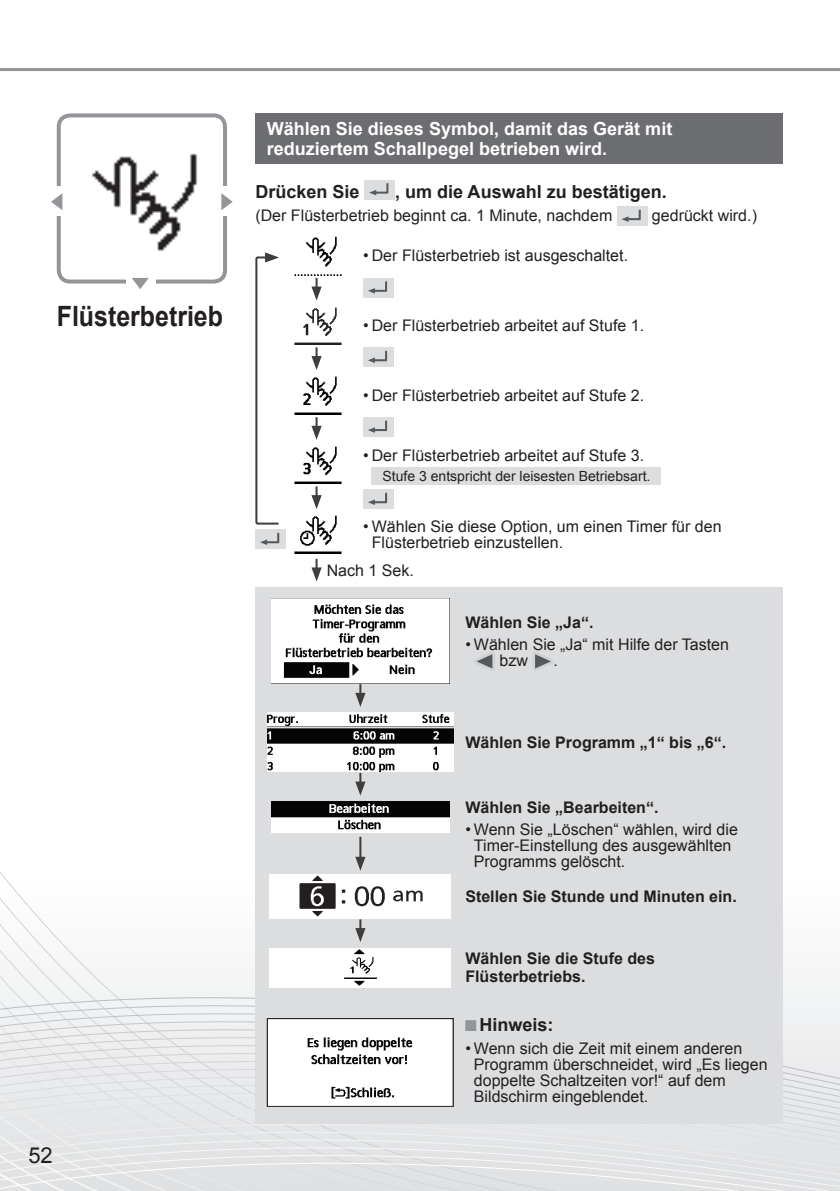
<style>
.page{position:relative;width:840px;height:1191px;background:#fff}
.page>*{position:absolute;margin:0;border:0;box-sizing:border-box;transform-origin:0 0}
.t1{font:700 28px "Arial";color:#231f20;scale:.89 1}
.t2{font:22px "Arial";color:#231f20}
.t3{font:700 18px/20px "Arial";color:#fff}
.t4{font:700 18px "Arial";color:#231f20}
.t5{font:16px/16px "Arial";color:#231f20}
.t6{font:700 16px/18px "Arial";color:#231f20}
.t7{font:14px "Arial";color:#231f20}
.s1{font-family:"Arial Narrow";font-size:23.4px;color:#939598}
</style>
<div class="page">
<svg style="left:0;top:1086px;width:839px;height:6px;background:#e6e7e8"></svg>
<svg style="left:0;top:1102px;width:839px;height:6px;background:#e5e6e7"></svg>
<div style="left:0;top:1108px;width:839px;height:5px;background:#e7e8e9"></div>
<div style="left:0;top:1113px;width:839px;height:6px;background:#e6e7e9"></div>
<svg style="left:0;top:1119px;width:839px;height:5px;background:#e2e3e5"></svg>
<div style="left:0;top:1124px;width:839px;height:5px;background:#e5e6e8"></div>
<div style="left:0;top:1129px;width:839px;height:6px;background:#e5e6e8"></div>
<div style="left:0;top:1135px;width:839px;height:5px;background:#e4e5e7"></div>
<svg style="left:0;top:1140px;width:839px;height:5px;background:#e5e6e7"></svg>
<svg style="left:0;top:1145px;width:839px;height:46px;background:#e3e4e6"></svg>
<hr style="left:0;top:68px;width:839px;height:3px;background:#939598">
<div style="left:57px;top:113px;width:170px;height:170px;border:4px solid #939598;border-radius:11px"></div>
<div style="left:126px;top:278px;width:30px;height:11px;background:#fff"></div>
<svg style="left:132px;top:278px;width:17px;height:11px"></svg>
<div style="left:221px;top:186px;width:11px;height:30px;background:#fff"></div>
<svg style="left:221px;top:193px;width:11px;height:17px"></svg>
<div style="left:51px;top:186px;width:11px;height:30px;background:#fff"></div>
<svg style="left:51px;top:193px;width:11px;height:17px"></svg>
<img style="left:92px;top:153px;width:106px;height:98px">
<div style="left:255px;top:113px;width:527px;height:50px;background:#6c6d70"></div>
<div style="left:364px;top:180px;width:31px;height:19px;background:#dcdddf"></div>
<svg style="left:369px;top:183px;width:19px;height:12px"></svg>
<div style="left:616px;top:207px;width:31px;height:19px;background:#dcdddf"></div>
<svg style="left:621px;top:210px;width:19px;height:12px"></svg>
<div style="left:255px;top:530px;width:31px;height:19px;background:#dcdddf"></div>
<svg style="left:260px;top:533px;width:19px;height:12px"></svg>
<svg style="left:255px;top:252px;width:24px;height:273px"></svg>
<img style="left:294px;top:236px;width:48px;height:39px">
<svg style="left:311px;top:278px;width:10px;height:22px"></svg>
<div style="left:363px;top:278px;width:30px;height:19px;background:#dcdddf"></div>
<svg style="left:368px;top:281px;width:19px;height:12px"></svg>
<img style="left:294px;top:307px;width:48px;height:37px">
<svg style="left:311px;top:347px;width:10px;height:23px"></svg>
<div style="left:363px;top:348px;width:30px;height:19px;background:#dcdddf"></div>
<svg style="left:368px;top:351px;width:19px;height:12px"></svg>
<img style="left:294px;top:376px;width:48px;height:38px">
<svg style="left:311px;top:417px;width:10px;height:23px"></svg>
<div style="left:363px;top:417px;width:30px;height:19px;background:#dcdddf"></div>
<svg style="left:368px;top:421px;width:19px;height:12px"></svg>
<img style="left:294px;top:446px;width:48px;height:37px">
<div style="left:371px;top:467px;width:289px;height:17px;background:#dcdddf"></div>
<svg style="left:311px;top:486px;width:10px;height:23px"></svg>
<div style="left:363px;top:489px;width:30px;height:20px;background:#dcdddf"></div>
<svg style="left:368px;top:493px;width:19px;height:12px"></svg>
<img style="left:294px;top:515px;width:48px;height:38px">
<svg style="left:311px;top:559px;width:10px;height:22px"></svg>
<div style="left:255px;top:587px;width:527px;height:536px;background:#dcdddf"></div>
<img style="left:271px;top:598px;width:178px;height:85px">
<svg style="left:474px;top:652px;width:21px;height:19px"></svg>
<svg style="left:533px;top:652px;width:20px;height:19px"></svg>
<svg style="left:355px;top:684px;width:10px;height:23px"></svg>
<img style="left:267px;top:712px;width:186px;height:60px">
<svg style="left:355px;top:773px;width:10px;height:22px"></svg>
<img style="left:271px;top:801px;width:178px;height:32px">
<hr style="left:359px;top:836px;width:2px;height:24px;background:#3e3e3f">
<svg style="left:355px;top:856px;width:10px;height:14px"></svg>
<img style="left:269px;top:874px;width:182px;height:44px">
<svg style="left:355px;top:919px;width:10px;height:23px"></svg>
<div style="left:269px;top:948px;width:182px;height:39px;background:#fff"></div>
<img style="left:268px;top:1020px;width:183px;height:84px">
<div style="left:266px;top:1018px;width:187px;height:88px;border:1px solid #231f20"></div>
<h1 class="t1" style="left:57px;top:301px;width:188px">Flüsterbetrieb</h1>
<h2 class="t2" style="left:28px;top:1142px;width:26px">52</h2>
<p class="t3" style="left:266px;top:119px;width:407px">Wählen Sie dieses Symbol, damit das Gerät mit reduziertem Schallpegel betrieben wird.</p>
<p class="t4" style="left:255px;top:181px;width:106px">Drücken Sie</p>
<p class="t4" style="left:395px;top:181px;width:273px">, um die Auswahl zu bestätigen.</p>
<p class="t5" style="left:255px;top:208px;width:358px">(Der Flüsterbetrieb beginnt ca. 1 Minute, nachdem</p>
<p class="t5" style="left:651px;top:208px;width:106px">gedrückt wird.)</p>
<p class="t5" style="left:363px;top:247px;width:266px">• Der Flüsterbetrieb ist ausgeschaltet.</p>
<p class="t5" style="left:363px;top:318px;width:282px">• Der Flüsterbetrieb arbeitet auf Stufe 1.</p>
<p class="t5" style="left:363px;top:387px;width:282px">• Der Flüsterbetrieb arbeitet auf Stufe 2.</p>
<p class="t5" style="left:363px;top:448px;width:282px">• Der Flüsterbetrieb arbeitet auf Stufe 3.</p>
<p class="t7" style="left:382px;top:468px;width:269px">Stufe 3 entspricht der leisesten Betriebsart.</p>
<p class="t5" style="left:371px;top:518px;width:351px;text-indent:-9px">• Wählen Sie diese Option, um einen Timer für den<br>Flüsterbetrieb einzustellen.</p>
<p class="t5" style="left:326px;top:562px;width:89px">Nach 1 Sek.</p>
<p class="t6" style="left:465px;top:613px;width:130px">Wählen Sie „Ja“.</p>
<p class="t5" style="left:499px;top:636px;width:231px;text-indent:-34px">• Wählen Sie „Ja“ mit Hilfe der Tasten bzw</p>
<p class="t5" style="left:553px;top:652px;width:6px">.</p>
<p class="t6" style="left:465px;top:733px;width:262px">Wählen Sie Programm „1“ bis „6“.</p>
<p class="t6" style="left:465px;top:798px;width:194px">Wählen Sie „Bearbeiten“.</p>
<p class="t5" style="left:473px;top:821px;width:265px;text-indent:-9px">• Wenn Sie „Löschen“ wählen, wird die<br>Timer-Einstellung des ausgewählten<br>Programms gelöscht.</p>
<p class="t6" style="left:465px;top:887px;width:273px">Stellen Sie Stunde und Minuten ein.</p>
<p class="t6" style="left:465px;top:950px;width:191px">Wählen Sie die Stufe des<br>Flüsterbetriebs.</p>
<p class="t4" style="left:465px;top:1015px;width:90px"><span class="s1">■</span>Hinweis:</p>
<p class="t5" style="left:473px;top:1040px;width:295px;text-indent:-9px">• Wenn sich die Zeit mit einem anderen Programm überschneidet, wird „Es liegen doppelte Schaltzeiten vor!“ auf dem Bildschirm eingeblendet.</p>
</div>
